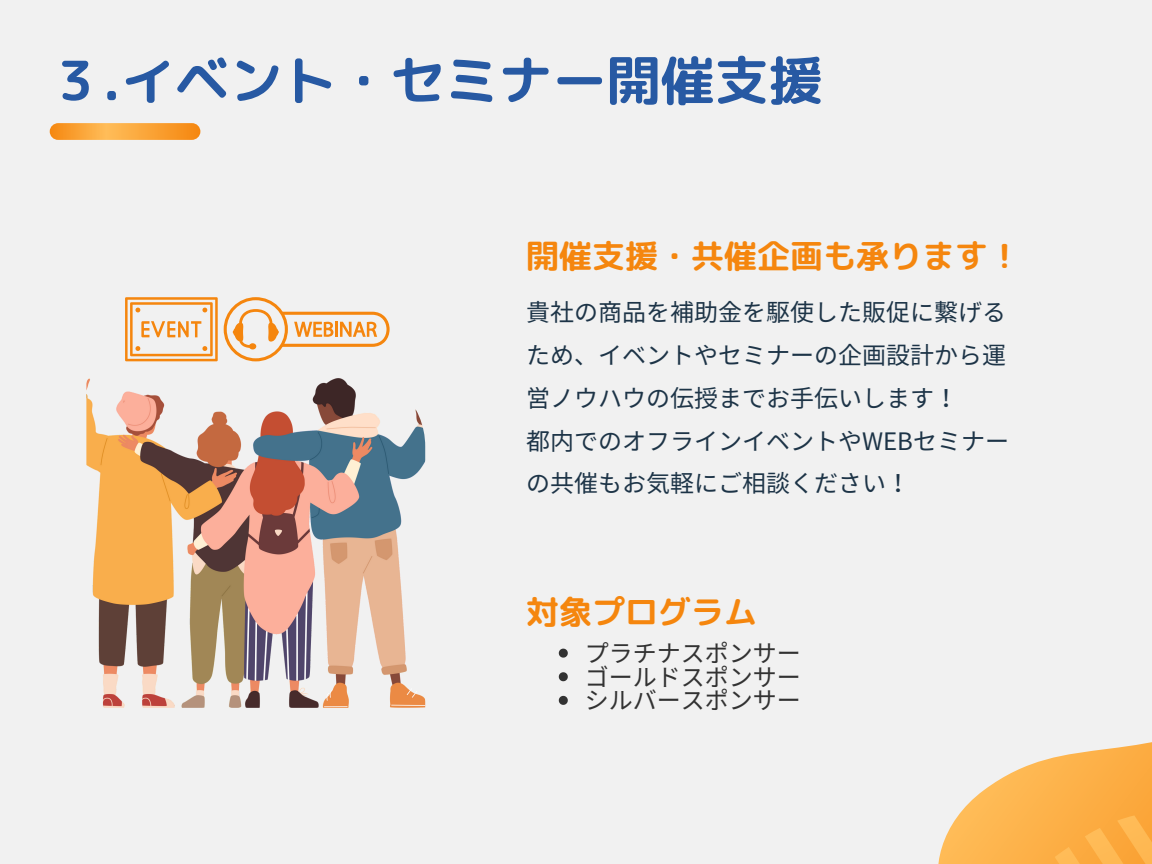
<style>
.page{position:relative;width:1152px;height:864px;background:#f1f1f1}
.page>*{position:absolute;margin:0;border:0;box-sizing:border-box;transform-origin:0 0}
.t1{font:54px "rounded mplus 1 p bold";color:#2759a3}
.t2{font:33px "rounded mplus 1 p bold";color:#f5860e}
.t3{font:24px/42.8px "Noto Sans JP";color:#1d3447;text-align:justify}
.t4{font:24px "Noto Sans JP";color:#323232}
</style>
<div class="page">
<img style="left:86px;top:378px;width:339px;height:330px">
<svg style="left:50px;top:123px;width:150px;height:17px;background:#faa337"></svg>
<svg style="left:559px;top:649px;width:9px;height:9px"></svg>
<svg style="left:559px;top:672px;width:9px;height:9px"></svg>
<svg style="left:559px;top:696px;width:9px;height:9px"></svg>
<svg style="left:938px;top:742px;width:214px;height:122px;fill:#fcb54f"></svg>
<svg style="left:125px;top:297px;width:93px;height:64px"></svg>
<svg style="left:224px;top:297px;width:165px;height:64px"></svg>
<p class="t1" style="left:48px;top:42px;width:776px">３.イベント・セミナー開催支援</p>
<p class="t2" style="left:526px;top:233px;width:496px">開催支援・共催企画も承ります！</p>
<p class="t3" style="left:526px;top:290px;width:481px">貴社の商品を補助金を駆使した販促に繋げるため、イベントやセミナーの企画設計から運営ノウハウの伝授までお手伝いします！</p>
<p class="t3" style="left:526px;top:418px;width:484px">都内でのオフラインイベントやWEBセミナーの共催もお気軽にご相談ください！</p>
<p class="t2" style="left:526px;top:588px;width:232px">対象プログラム</p>
<p class="t4" style="left:585px;top:634px;width:217px">プラチナスポンサー</p>
<p class="t4" style="left:585px;top:658px;width:217px">ゴールドスポンサー</p>
<p class="t4" style="left:585px;top:682px;width:217px">シルバースポンサー</p>
</div>
